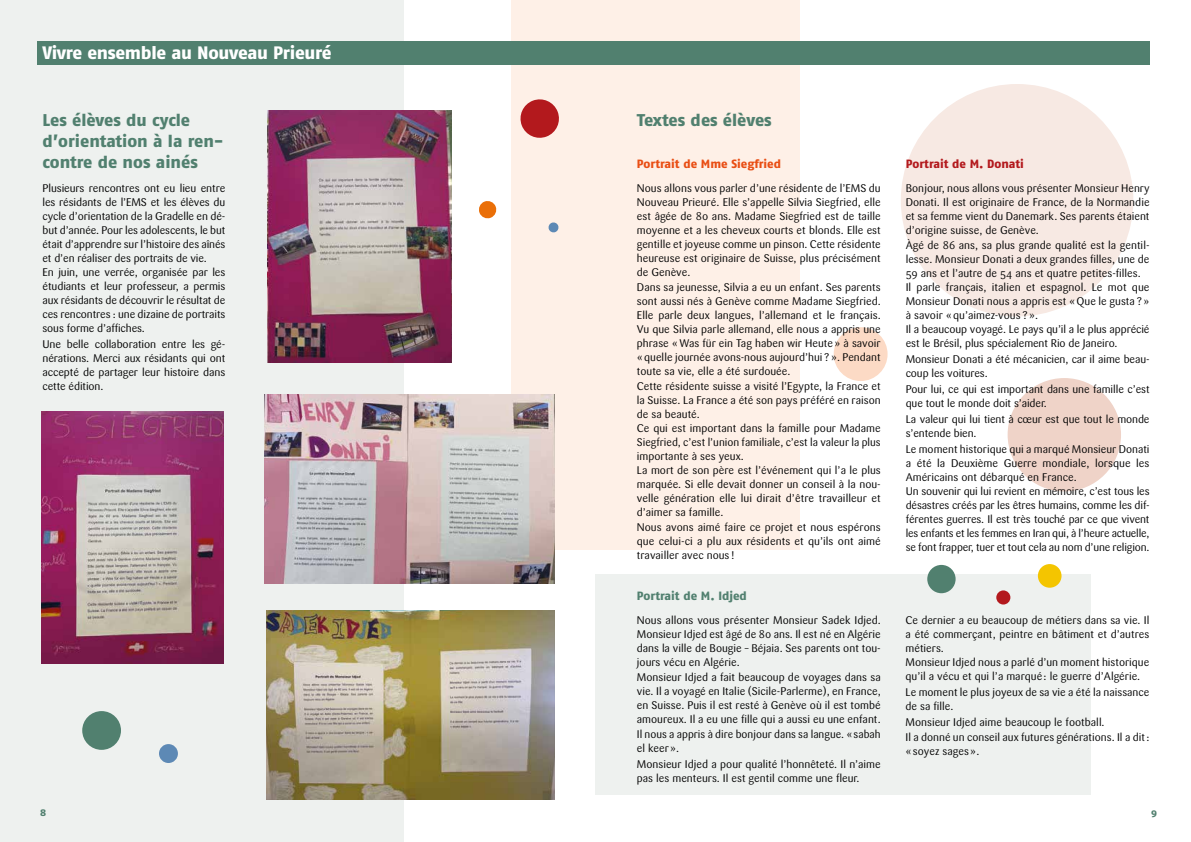
<style>
.page{position:relative;width:1191px;height:842px;background:#fff}
.page>*{position:absolute;margin:0;border:0;box-sizing:border-box;transform-origin:0 0}
.t1{font:18px "Fago No Exb";letter-spacing:-.015em;color:#fff}
.t2{font:17px/21px "Fago No Exb";color:#51806f}
.t3{font:12px "Fago No Exb";color:#e94e14}
.t4{font:12px "Fago No Exb";color:#b3191d}
.t5{font:12px "Fago No Exb";color:#51806f}
.t6{font:11px/14px "Sari";color:#000}
.t7{font:10px "Fago No Exb";color:#51806f}
</style>
<div class="page">
<div style="left:595px;top:575px;width:495px;height:220px;background:#eef1ef"></div>
<div style="left:900px;top:84px;width:233px;height:232px;background:#f7e9e3;border-radius:50%"></div>
<div style="left:1007px;top:378px;width:114px;height:113px;background:#efd3c8;border-radius:50%"></div>
<div style="left:833px;top:327px;width:54px;height:54px;background:#fcdac5;border-radius:50%"></div>
<div style="left:0;top:0;width:404px;height:842px;background:#eef1ef"></div>
<div style="left:511px;top:0;width:288px;height:549px;background:#fef0e7"></div>
<div style="left:37px;top:41px;width:1112px;height:24px;background:#51806f"></div>
<img style="left:265px;top:394px;width:289px;height:190px">
<img style="left:266px;top:611px;width:288px;height:189px">
<img style="left:41px;top:411px;width:182px;height:252px">
<img style="left:267px;top:111px;width:184px;height:252px">
<div style="left:82px;top:711px;width:39px;height:39px;background:#51806f;border-radius:50%"></div>
<div style="left:159px;top:744px;width:19px;height:19px;background:#5d89b5;border-radius:50%"></div>
<svg style="left:520px;top:99px;width:39px;height:39px"></svg>
<svg style="left:548px;top:222px;width:11px;height:11px"></svg>
<svg style="left:479px;top:201px;width:18px;height:18px"></svg>
<div style="left:927px;top:565px;width:28px;height:28px;background:#51806f;border-radius:50%"></div>
<div style="left:1038px;top:564px;width:23px;height:24px;background:#f4c500;border-radius:50%"></div>
<div style="left:996px;top:590px;width:14px;height:14px;background:#b3191d;border-radius:50%"></div>
<h1 class="t1" style="left:42px;top:42px;width:291px">Vivre ensemble au Nouveau Prieuré</h1>
<h2 class="t2" style="left:42px;top:109px;width:182px">Les élèves du cycle d’orientation à la ren&shy;contre de nos ainés</h2>
<p class="t6" style="left:42px;top:181px;width:184px">Plusieurs rencontres ont eu lieu entre les résidants de l’EMS et les élèves du cycle d’orientation de la Gradelle en dé&shy;but d’année. Pour les adolescents, le but était d’apprendre sur l’histoire des aînés et d’en réaliser des portraits de vie.<br>En juin, une verrée, organisée par les étudiants et leur professeur, a permis aux résidants de découvrir le résultat de ces rencontres : une dizaine de portraits sous forme d’affiches.</p>
<p class="t6" style="left:42px;top:337px;width:184px;text-align:justify">Une belle collaboration entre les gé&shy;nérations. Merci aux résidants qui ont accepté de partager leur histoire dans cette édition.</p>
<h2 class="t2" style="left:637px;top:109px;width:136px">Textes des élèves</h2>
<p class="t3" style="left:637px;top:157px;width:146px">Portrait de Mme Siegfried</p>
<p class="t6" style="left:637px;top:181px;width:245px;text-align:justify">Nous allons vous parler d’une résidente de l’EMS du Nouveau Prieuré. Elle s’appelle Silvia Siegfried, elle est âgée de 80 ans. Madame Siegfried est de taille moyenne et a les cheveux courts et blonds. Elle est gentille et joyeuse comme un pinson. Cette résidente heureuse est originaire de Suisse, plus précisément de Genève.</p>
<p class="t6" style="left:637px;top:280px;width:245px;text-align:justify">Dans sa jeunesse, Silvia a eu un enfant. Ses parents sont aussi nés à Genève comme Madame Siegfried.<br>Elle parle deux langues, l’allemand et le français.<br>Vu que Silvia parle allemand, elle nous a appris une phrase «Was für ein Tag haben wir Heute» à savoir «quelle journée avons-nous aujourd’hui?». Pendant toute sa vie, elle a été surdouée.</p>
<p class="t6" style="left:637px;top:379px;width:245px">Cette résidente suisse a visité l’Egypte, la France et la Suisse. La France a été son pays préféré en raison de sa beauté.<br>Ce qui est important dans la famille pour Madame Siegfried, c’est l’union familiale, c’est la valeur la plus importante à ses yeux.<br>La mort de son père est l’événement qui l’a le plus marquée. Si elle devait donner un conseil à la nou&shy;velle génération elle lui dirait d’être travailleur et d’aimer sa famille.</p>
<p class="t6" style="left:637px;top:520px;width:245px;text-align:justify">Nous avons aimé faire ce projet et nous espérons que celui-ci a plu aux résidents et qu’ils ont aimé travailler avec nous !</p>
<p class="t5" style="left:637px;top:589px;width:112px">Portrait de M. Idjed</p>
<p class="t6" style="left:637px;top:613px;width:245px;text-align:justify">Nous allons vous présenter Monsieur Sadek Idjed.<br>Monsieur Idjed est âgé de 80 ans. Il est né en Algérie dans la ville de Bougie – Béjaia. Ses parents ont tou&shy;jours vécu en Algérie.</p>
<p class="t6" style="left:637px;top:670px;width:245px;text-align:justify">Monsieur Idjed a fait beaucoup de voyages dans sa vie. Il a voyagé en Italie (Sicile-Parlerme), en France, en Suisse. Puis il est resté à Genève où il est tombé amoureux. Il a eu une fille qui a aussi eu une enfant.</p>
<p class="t6" style="left:637px;top:727px;width:245px">Il nous a appris à dire bonjour dans sa langue. «sabah el keer».</p>
<p class="t6" style="left:637px;top:757px;width:245px">Monsieur Idjed a pour qualité l’honnêteté. Il n’aime pas les menteurs. Il est gentil comme une fleur.</p>
<p class="t4" style="left:905px;top:157px;width:120px">Portrait de M. Donati</p>
<p class="t6" style="left:905px;top:181px;width:245px;text-align:justify">Bonjour, nous allons vous présenter Monsieur Henry Donati. Il est originaire de France, de la Normandie et sa femme vient du Danemark. Ses parents étaient d’origine suisse, de Genève.</p>
<p class="t6" style="left:905px;top:238px;width:245px">Àgé de 86 ans, sa plus grande qualité est la gentil&shy;lesse. Monsieur Donati a deux grandes filles, une de 59 ans et l’autre de 54 ans et quatre petites-filles.<br>Il parle français, italien et espagnol. Le mot que Monsieur Donati nous a appris est «Que le gusta?» à savoir «qu’aimez-vous?».<br>Il a beaucoup voyagé. Le pays qu’il a le plus apprécié est le Brésil, plus spécialement Rio de Janeiro.</p>
<p class="t6" style="left:905px;top:352px;width:245px">Monsieur Donati a été mécanicien, car il aime beau&shy;coup les voitures.</p>
<p class="t6" style="left:905px;top:382px;width:245px">Pour lui, ce qui est important dans une famille c’est que tout le monde doit s’aider.</p>
<p class="t6" style="left:905px;top:412px;width:245px">La valeur qui lui tient à cœur est que tout le monde s’entende bien.</p>
<p class="t6" style="left:905px;top:442px;width:245px">Le moment historique qui a marqué Monsieur Donati a été la Deuxième Guerre mondiale, lorsque les Américains ont débarqué en France.<br>Un souvenir qui lui revient en mémoire, c’est tous les désastres créés par les êtres humains, comme les dif&shy;férentes guerres. Il est très touché par ce que vivent les enfants et les femmes en Iran qui, à l’heure actuelle, se font frapper, tuer et tout cela au nom d’une religion.</p>
<p class="t6" style="left:905px;top:613px;width:245px">Ce dernier a eu beaucoup de métiers dans sa vie. Il a été commerçant, peintre en bâtiment et d’autres métiers.<br>Monsieur Idjed nous a parlé d’un moment historique qu’il a vécu et qui l’a marqué: le guerre d’Algérie.</p>
<p class="t6" style="left:905px;top:685px;width:245px">Le moment le plus joyeux de sa vie a été la naissance de sa fille.</p>
<p class="t6" style="left:905px;top:715px;width:245px;line-height:15px">Monsieur Idjed aime beaucoup le football.<br>Il a donné un conseil aux futures générations. Il a dit:</p>
<p class="t6" style="left:905px;top:744px;width:75px">«soyez sages».</p>
<p class="t7" style="left:40px;top:806px;width:8px">8</p>
<p class="t7" style="left:1151px;top:806px;width:7px">9</p>
</div>
